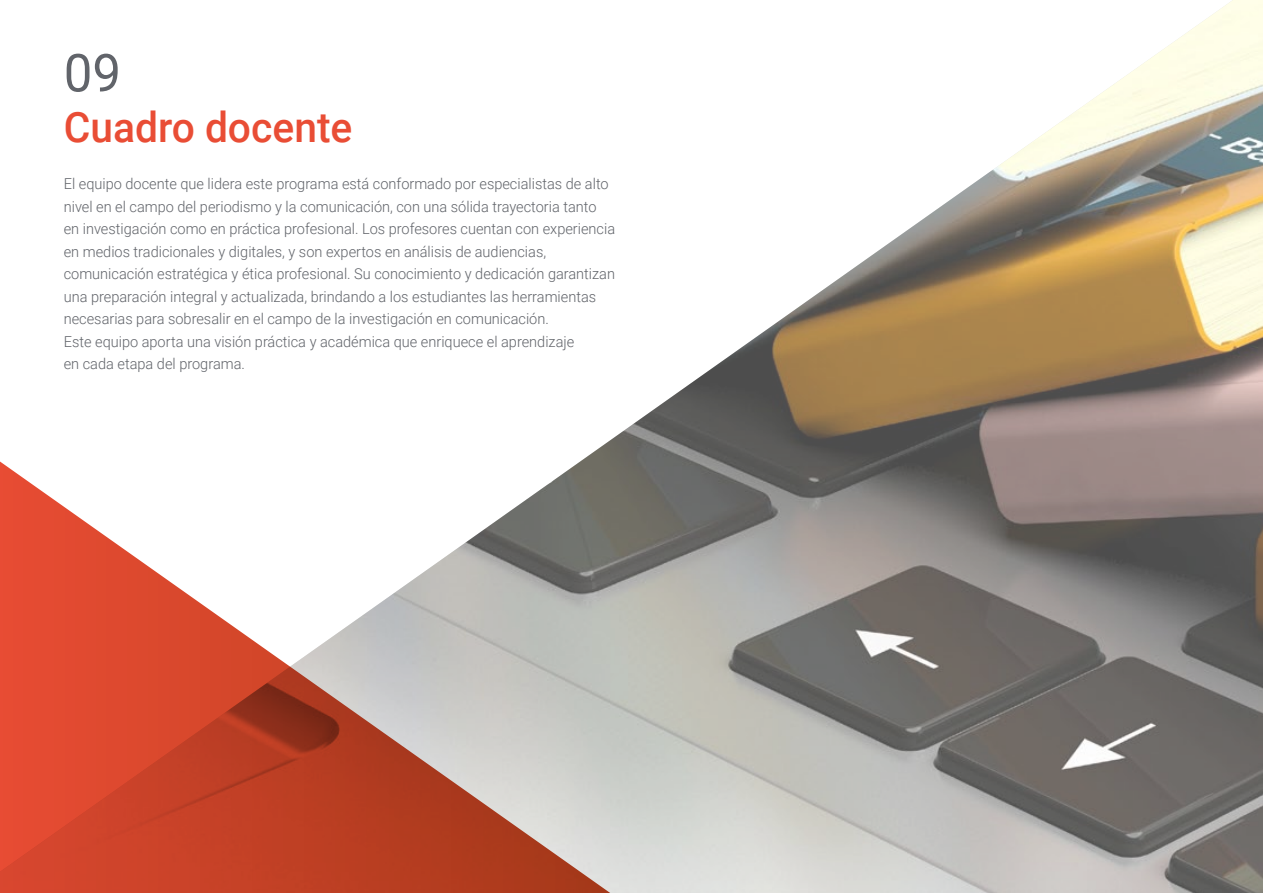
<style>
.page{position:relative;width:1263px;height:893px;background:#fff}
.page>*{position:absolute;margin:0;border:0;box-sizing:border-box;transform-origin:0 0}
.t1{font:52.5px "Roboto";color:#61646a}
.t2{font:500 42px "Roboto";color:#e94d35}
.t3{font:300 15px/22.5px "Roboto";color:#61646a}
</style>
<div class="page">
<img style="left:602px;top:0;width:661px;height:893px">
<svg style="left:0;top:446px;width:640px;height:447px"></svg>
<h1 class="t1" style="left:64px;top:36px;width:59px">09</h1>
<h2 class="t2" style="left:64px;top:98px;width:290px">Cuadro docente</h2>
<p class="t3" style="left:64px;top:172px;width:553px">El equipo docente que lidera este programa está conformado por especialistas de alto nivel en el campo del periodismo y la comunicación, con una sólida trayectoria tanto en investigación como en práctica profesional. Los profesores cuentan con experiencia en medios tradicionales y digitales, y son expertos en análisis de audiencias, comunicación estratégica y ética profesional. Su conocimiento y dedicación garantizan una preparación integral y actualizada, brindando a los estudiantes las herramientas necesarias para sobresalir en el campo de la investigación en comunicación.<br>Este equipo aporta una visión práctica y académica que enriquece el aprendizaje<br>en cada etapa del programa.</p>
</div>
